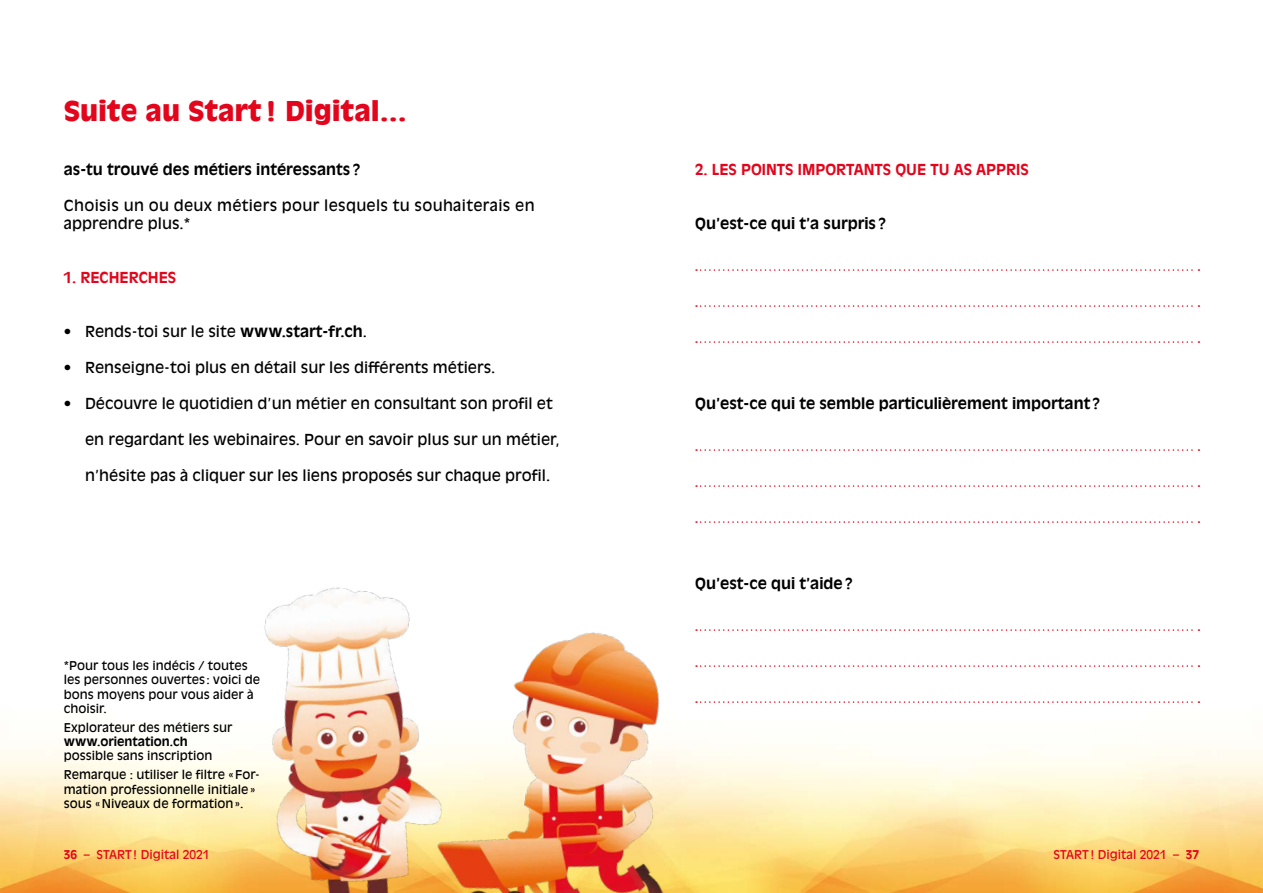
<style>
.page{position:relative;width:1263px;height:893px;background:#fff}
.page>*{position:absolute;margin:0;border:0;box-sizing:border-box;transform-origin:0 0}
.t1{font:900 27px "Antique Olive";color:#e3051b}
.t2{font:15px "Antique Olive";color:#000}
.t3{font:700 15px "Antique Olive";color:#000}
.t4{font:15px/18px "Antique Olive";letter-spacing:.02em;color:#000}
.t5{font:700 15px "Antique Olive";color:#e3051b}
.t6{font:12px/14.4px "Antique Olive";color:#000}
.t7{font:12px "Antique Olive";color:#e3051b}
.t8{font:700 12px "Antique Olive";color:#000}
.s1{font-weight:700}
</style>
<div class="page">
<img style="left:0;top:485px;width:1263px;height:408px">
<svg style="left:696px;top:269px;width:503px;height:2px"></svg>
<svg style="left:696px;top:305px;width:503px;height:2px"></svg>
<svg style="left:696px;top:341px;width:503px;height:2px"></svg>
<svg style="left:696px;top:449px;width:503px;height:2px"></svg>
<svg style="left:696px;top:485px;width:503px;height:2px"></svg>
<svg style="left:696px;top:521px;width:503px;height:2px"></svg>
<svg style="left:704px;top:629px;width:495px;height:2px"></svg>
<svg style="left:704px;top:665px;width:495px;height:2px"></svg>
<svg style="left:704px;top:701px;width:495px;height:2px"></svg>
<img style="left:220px;top:539px;width:333px;height:354px">
<img style="left:428px;top:606px;width:276px;height:287px">
<h1 class="t1" style="left:64px;top:95px;width:345px">Suite au Start! Digital…</h1>
<p class="t3" style="left:64px;top:160px;width:298px">as-tu trouvé des métiers intéressants?</p>
<p class="t4" style="left:64px;top:196px;width:472px">Choisis un ou deux métiers pour lesquels tu souhaiterais en apprendre plus.*</p>
<p class="t5" style="left:64px;top:268px;width:114px">1. RECHERCHES</p>
<p class="t2" style="left:64px;top:323px;width:305px">• Rends-toi sur le site <span class="s1">www.start-fr.ch</span>.</p>
<p class="t2" style="left:64px;top:359px;width:433px">• Renseigne-toi plus en détail sur les différents métiers.</p>
<p class="t2" style="left:64px;top:395px;width:490px">• Découvre le quotidien d’un métier en consultant son profil et</p>
<p class="t2" style="left:85px;top:431px;width:476px">en regardant les webinaires. Pour en savoir plus sur un métier,</p>
<p class="t2" style="left:85px;top:467px;width:467px">n’hésite pas à cliquer sur les liens proposés sur chaque profil.</p>
<p class="t6" style="left:64px;top:658px;width:198px">*Pour tous les indécis / toutes les personnes ouvertes : voici de bons moyens pour vous aider à choisir.</p>
<p class="t6" style="left:64px;top:720px;width:170px">Explorateur des métiers sur</p>
<p class="t8" style="left:64px;top:734px;width:126px">www.orientation.ch</p>
<p class="t6" style="left:64px;top:746px;width:197px;line-height:18.6px">possible sans inscription<br>Remarque : utiliser le filtre «For-</p>
<p class="t6" style="left:64px;top:781px;width:193px">mation professionnelle initiale» sous «Niveaux de formation».</p>
<p class="t5" style="left:695px;top:160px;width:335px">2. LES POINTS IMPORTANTS QUE TU AS APPRIS</p>
<p class="t3" style="left:695px;top:214px;width:193px">Qu’est-ce qui t’a surpris?</p>
<p class="t3" style="left:695px;top:394px;width:407px">Qu’est-ce qui te semble particulièrement important?</p>
<p class="t3" style="left:695px;top:574px;width:159px">Qu’est-ce qui t’aide?</p>
<p class="t7" style="left:64px;top:847px;width:147px"><span class="s1">36</span> – START! Digital 2021</p>
<p class="t7" style="left:1053px;top:847px;width:147px">START! Digital 2021 – <span class="s1">37</span></p>
</div>
